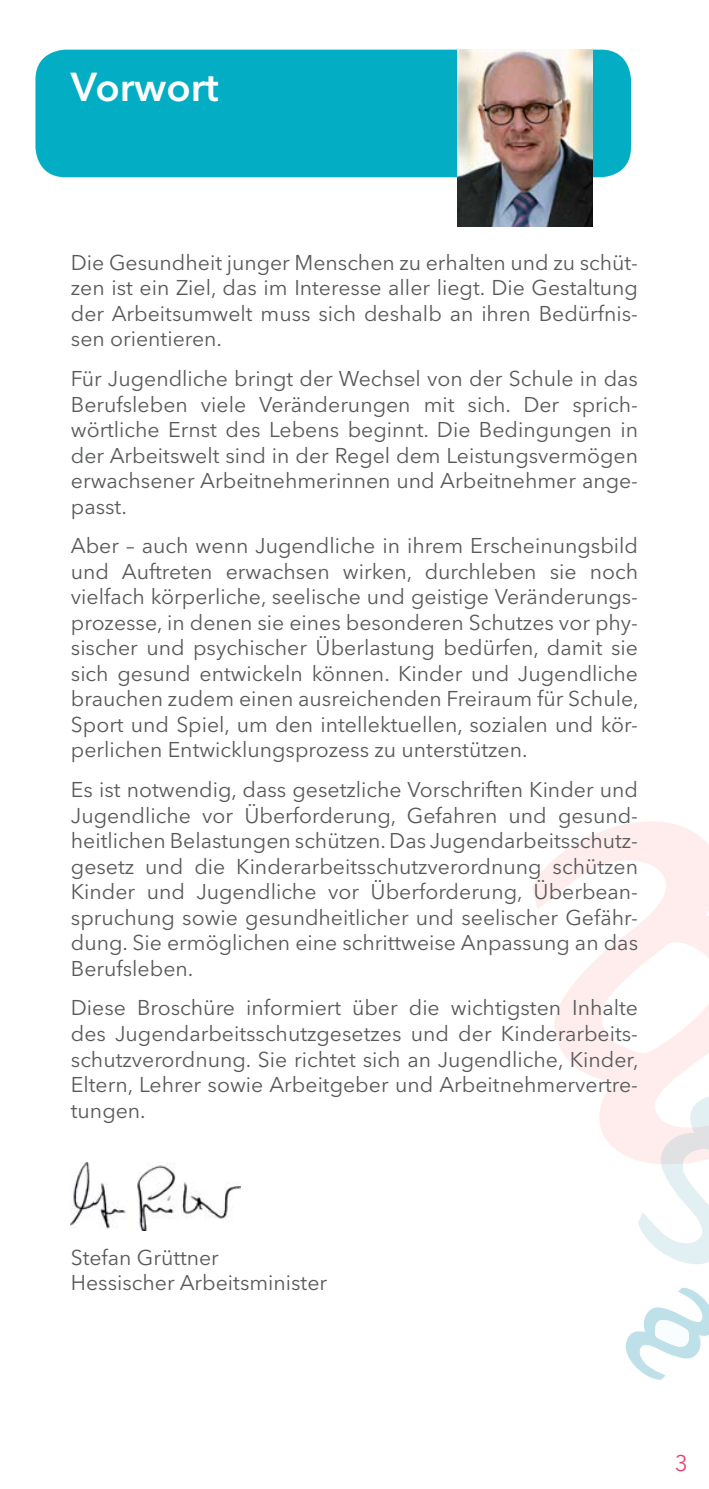
<style>
.page{position:relative;width:709px;height:1489px;background:#fff}
.page>*{position:absolute;margin:0;border:0;box-sizing:border-box;transform-origin:0 0}
.t1{font:600 40px "Avenir Next LT Pro";color:#fff}
.t2{font:22.5px "Avenir Next LT Pro";color:#ef3f6b}
.t3{font:21.25px/25.5px "Avenir Next LT Pro";color:#58595b;text-align:justify}
</style>
<div class="page">
<svg style="left:564px;top:49px;width:62px;height:14px"></svg>
<svg style="left:625px;top:1287px;width:84px;height:92px"></svg>
<svg style="left:532px;top:821px;width:177px;height:340px"></svg>
<svg style="left:638px;top:1095px;width:71px;height:169px"></svg>
<svg style="left:599px;top:942px;width:110px;height:111px"></svg>
<div style="left:35px;top:50px;width:596px;height:127px;background:#03aec4;border-radius:30px"></div>
<img style="left:457px;top:50px;width:135px;height:177px">
<img style="left:71px;top:1162px;width:170px;height:68px">
<h1 class="t1" style="left:71px;top:71px;width:149px">Vorwort</h1>
<p class="t3" style="left:71px;top:252px;width:568px">Die Gesundheit junger Menschen zu erhalten und zu schüt&shy;zen ist ein Ziel, das im Interesse aller liegt. Die Gestaltung der Arbeitsumwelt muss sich deshalb an ihren Bedürfnis&shy;sen orientieren.</p>
<p class="t3" style="left:71px;top:368px;width:568px">Für Jugendliche bringt der Wechsel von der Schule in das Berufsleben viele Veränderungen mit sich. Der sprich&shy;wörtliche Ernst des Lebens beginnt. Die Bedingungen in der Arbeitswelt sind in der Regel dem Leistungsvermögen erwachsener Arbeitnehmerinnen und Arbeitnehmer ange&shy;passt.</p>
<p class="t3" style="left:71px;top:535px;width:569px">Aber – auch wenn Jugendliche in ihrem Erscheinungsbild und Auftreten erwachsen wirken, durchleben sie noch vielfach körperliche, seelische und geistige Veränderungs&shy;prozesse, in denen sie eines besonderen Schutzes vor phy&shy;sischer und psychischer Überlastung bedürfen, damit sie sich gesund entwickeln können. Kinder und Jugendliche brauchen zudem einen ausreichenden Freiraum für Schule, Sport und Spiel, um den intellektuellen, sozialen und kör&shy;perlichen Entwicklungsprozess zu unterstützen.</p>
<p class="t3" style="left:71px;top:779px;width:568px">Es ist notwendig, dass gesetzliche Vorschriften Kinder und Jugendliche vor Überforderung, Gefahren und gesund&shy;heitlichen Belastungen schützen. Das Jugendarbeitsschutz&shy;gesetz und die Kinderarbeitsschutzverordnung schützen Kinder und Jugendliche vor Überforderung, Überbean&shy;spruchung sowie gesundheitlicher und seelischer Gefähr&shy;dung. Sie ermöglichen eine schrittweise Anpassung an das Berufsleben.</p>
<p class="t3" style="left:71px;top:997px;width:569px">Diese Broschüre informiert über die wichtigsten Inhalte des Jugendarbeitsschutzgesetzes und der Kinderarbeits&shy;schutzverordnung. Sie richtet sich an Jugendliche, Kinder, Eltern, Lehrer sowie Arbeitgeber und Arbeitnehmervertre&shy;tungen.</p>
<p class="t3" style="left:71px;top:1246px;width:258px">Stefan Grüttner<br>Hessischer Arbeitsminister</p>
<p class="t2" style="left:674px;top:1453px;width:15px">3</p>
</div>
